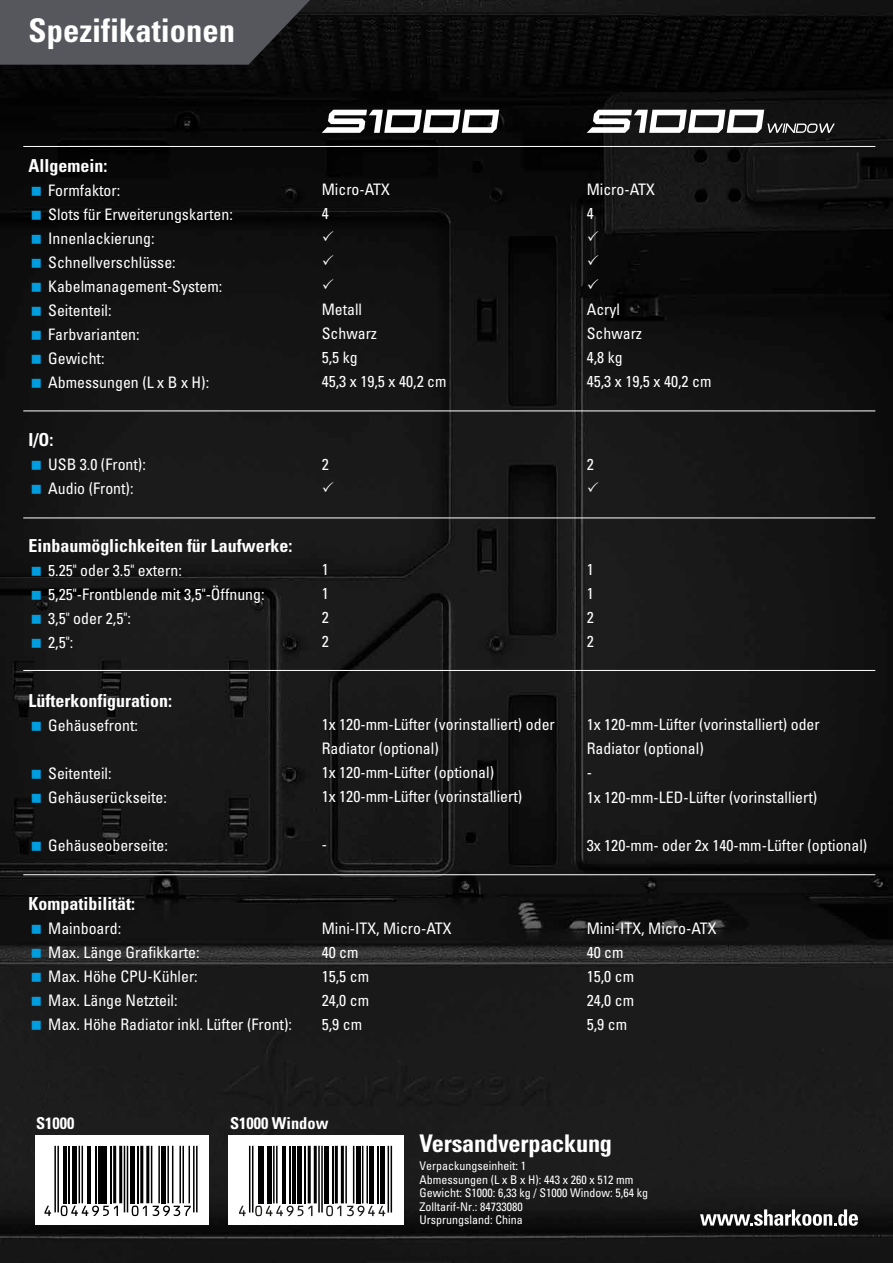
<style>
.page{position:relative;width:893px;height:1263px;background:#fff}
.page>*{position:absolute;margin:0;border:0;box-sizing:border-box;transform-origin:0 0}
.t1{font:700 condensed 32.55px "Univers";color:#fff}
.t2{font:700 condensed 24.3px "Univers";letter-spacing:-.01em;color:#fff}
.t3{font:700 condensed 17.85px "Univers";color:#fff}
.t4{font:700 condensed 16.35px "Univers";color:#fff}
.t5{font:condensed 15.9px/24px "Univers";color:#fff}
.t6{font:condensed 12px/13.5px "Univers";color:#fff}
</style>
<div class="page">
<img style="left:0;top:0;width:893px;height:1263px">
<hr style="left:23px;top:146px;width:852px;height:1px;background:#fff">
<hr style="left:23px;top:410px;width:852px;height:1px;background:#fff">
<hr style="left:23px;top:517px;width:852px;height:1px;background:#fff">
<hr style="left:23px;top:670px;width:852px;height:1px;background:#fff">
<hr style="left:23px;top:874px;width:852px;height:1px;background:#fff">
<svg style="left:0;top:0;width:310px;height:65px;background:#4d4f54"></svg>
<svg style="left:700px;top:1209px;width:158px;height:17px"></svg>
<div style="left:35px;top:1135px;width:173px;height:89px;background:#fff"></div>
<svg style="left:228px;top:1135px;width:175px;height:90px"></svg>
<svg style="left:587px;top:110px;width:248px;height:23px"></svg>
<svg style="left:322px;top:110px;width:177px;height:23px"></svg>
<hr style="left:249px;top:1146px;width:1px;height:66px;background:#000">
<hr style="left:252px;top:1146px;width:1px;height:66px;background:#000">
<hr style="left:258px;top:1146px;width:3px;height:57px;background:#000">
<hr style="left:263px;top:1146px;width:1px;height:57px;background:#000">
<div style="left:267px;top:1146px;width:5px;height:57px;background:#000"></div>
<hr style="left:273px;top:1146px;width:2px;height:57px;background:#000">
<hr style="left:276px;top:1146px;width:2px;height:57px;background:#000">
<hr style="left:282px;top:1146px;width:3px;height:57px;background:#000">
<hr style="left:290px;top:1146px;width:1px;height:57px;background:#000">
<hr style="left:293px;top:1146px;width:3px;height:57px;background:#000">
<div style="left:297px;top:1146px;width:5px;height:57px;background:#000"></div>
<hr style="left:305px;top:1146px;width:1px;height:57px;background:#000">
<hr style="left:308px;top:1146px;width:3px;height:57px;background:#000">
<hr style="left:314px;top:1146px;width:3px;height:57px;background:#000">
<hr style="left:318px;top:1146px;width:2px;height:66px;background:#000">
<hr style="left:321px;top:1146px;width:2px;height:66px;background:#000">
<div style="left:324px;top:1146px;width:5px;height:57px;background:#000"></div>
<hr style="left:332px;top:1146px;width:1px;height:57px;background:#000">
<hr style="left:335px;top:1146px;width:3px;height:57px;background:#000">
<hr style="left:341px;top:1146px;width:3px;height:57px;background:#000">
<hr style="left:345px;top:1146px;width:2px;height:57px;background:#000">
<hr style="left:353px;top:1146px;width:1px;height:57px;background:#000">
<hr style="left:356px;top:1146px;width:4px;height:57px;background:#000">
<hr style="left:362px;top:1146px;width:1px;height:57px;background:#000">
<hr style="left:366px;top:1146px;width:2px;height:57px;background:#000">
<div style="left:369px;top:1146px;width:5px;height:57px;background:#000"></div>
<hr style="left:377px;top:1146px;width:1px;height:57px;background:#000">
<div style="left:380px;top:1146px;width:5px;height:57px;background:#000"></div>
<hr style="left:388px;top:1146px;width:1px;height:66px;background:#000">
<hr style="left:391px;top:1146px;width:1px;height:66px;background:#000">
<svg style="left:239px;top:1206px;width:7px;height:10px"></svg>
<svg style="left:255px;top:1205px;width:57px;height:11px"></svg>
<svg style="left:326px;top:1205px;width:15px;height:11px"></svg>
<svg style="left:347px;top:1205px;width:38px;height:11px"></svg>
<hr style="left:54px;top:1146px;width:2px;height:66px;background:#000">
<hr style="left:57px;top:1146px;width:2px;height:66px;background:#000">
<hr style="left:63px;top:1146px;width:3px;height:57px;background:#000">
<hr style="left:68px;top:1146px;width:1px;height:57px;background:#000">
<div style="left:72px;top:1146px;width:5px;height:57px;background:#000"></div>
<hr style="left:79px;top:1146px;width:1px;height:57px;background:#000">
<hr style="left:82px;top:1146px;width:1px;height:57px;background:#000">
<hr style="left:88px;top:1146px;width:3px;height:57px;background:#000">
<hr style="left:95px;top:1146px;width:2px;height:57px;background:#000">
<hr style="left:98px;top:1146px;width:3px;height:57px;background:#000">
<hr style="left:103px;top:1146px;width:4px;height:57px;background:#000">
<hr style="left:110px;top:1146px;width:2px;height:57px;background:#000">
<hr style="left:113px;top:1146px;width:3px;height:57px;background:#000">
<hr style="left:119px;top:1146px;width:3px;height:57px;background:#000">
<hr style="left:124px;top:1146px;width:1px;height:66px;background:#000">
<hr style="left:127px;top:1146px;width:1px;height:66px;background:#000">
<hr style="left:130px;top:1146px;width:4px;height:57px;background:#000">
<hr style="left:137px;top:1146px;width:2px;height:57px;background:#000">
<hr style="left:140px;top:1146px;width:3px;height:57px;background:#000">
<hr style="left:146px;top:1146px;width:3px;height:57px;background:#000">
<hr style="left:151px;top:1146px;width:1px;height:57px;background:#000">
<hr style="left:158px;top:1146px;width:2px;height:57px;background:#000">
<div style="left:161px;top:1146px;width:5px;height:57px;background:#000"></div>
<hr style="left:167px;top:1146px;width:2px;height:57px;background:#000">
<hr style="left:172px;top:1146px;width:1px;height:57px;background:#000">
<hr style="left:179px;top:1146px;width:2px;height:57px;background:#000">
<hr style="left:182px;top:1146px;width:2px;height:57px;background:#000">
<hr style="left:189px;top:1146px;width:1px;height:57px;background:#000">
<hr style="left:193px;top:1146px;width:2px;height:66px;background:#000">
<hr style="left:196px;top:1146px;width:2px;height:66px;background:#000">
<svg style="left:44px;top:1206px;width:7px;height:10px"></svg>
<svg style="left:61px;top:1205px;width:57px;height:11px"></svg>
<svg style="left:132px;top:1205px;width:15px;height:11px"></svg>
<svg style="left:153px;top:1205px;width:38px;height:11px"></svg>
<svg style="left:32px;top:186px;width:9px;height:9px"></svg>
<svg style="left:32px;top:210px;width:9px;height:9px"></svg>
<svg style="left:32px;top:234px;width:9px;height:10px"></svg>
<svg style="left:32px;top:258px;width:9px;height:10px"></svg>
<svg style="left:32px;top:282px;width:9px;height:10px"></svg>
<svg style="left:32px;top:306px;width:9px;height:10px"></svg>
<svg style="left:32px;top:330px;width:9px;height:10px"></svg>
<svg style="left:32px;top:354px;width:9px;height:10px"></svg>
<svg style="left:32px;top:378px;width:9px;height:10px"></svg>
<svg style="left:32px;top:461px;width:9px;height:9px"></svg>
<svg style="left:32px;top:485px;width:9px;height:9px"></svg>
<svg style="left:32px;top:566px;width:9px;height:9px"></svg>
<svg style="left:32px;top:590px;width:9px;height:9px"></svg>
<svg style="left:32px;top:614px;width:9px;height:9px"></svg>
<svg style="left:32px;top:638px;width:9px;height:9px"></svg>
<svg style="left:32px;top:721px;width:9px;height:9px"></svg>
<svg style="left:32px;top:769px;width:9px;height:9px"></svg>
<svg style="left:32px;top:793px;width:9px;height:9px"></svg>
<svg style="left:32px;top:841px;width:9px;height:9px"></svg>
<svg style="left:323px;top:230px;width:10px;height:11px"></svg>
<svg style="left:323px;top:254px;width:10px;height:11px"></svg>
<svg style="left:323px;top:278px;width:10px;height:11px"></svg>
<svg style="left:323px;top:481px;width:10px;height:10px"></svg>
<svg style="left:32px;top:924px;width:9px;height:9px"></svg>
<svg style="left:32px;top:948px;width:9px;height:9px"></svg>
<svg style="left:32px;top:972px;width:9px;height:9px"></svg>
<svg style="left:32px;top:996px;width:9px;height:9px"></svg>
<svg style="left:32px;top:1020px;width:9px;height:9px"></svg>
<svg style="left:588px;top:230px;width:10px;height:11px"></svg>
<svg style="left:588px;top:254px;width:10px;height:11px"></svg>
<svg style="left:588px;top:278px;width:10px;height:11px"></svg>
<svg style="left:588px;top:481px;width:10px;height:10px"></svg>
<h1 class="t1" style="left:29px;top:11px;width:208px">Spezifikationen</h1>
<p class="t3" style="left:29px;top:155px;width:80px">Allgemein:</p>
<p class="t5" style="left:48px;top:178px;width:186px">Formfaktor:<br>Slots für Erweiterungskarten:<br>Innenlackierung:<br>Schnellverschlüsse:<br>Kabelmanagement-System:<br>Seitenteil:<br>Farbvarianten:<br>Gewicht:<br>Abmessungen (L x B x H):</p>
<p class="t3" style="left:29px;top:429px;width:26px">I/O:</p>
<p class="t5" style="left:48px;top:452px;width:99px">USB 3.0 (Front):<br>Audio (Front):</p>
<p class="t3" style="left:29px;top:534px;width:265px">Einbaumöglichkeiten für Laufwerke:</p>
<p class="t5" style="left:48px;top:558px;width:218px">5.25" oder 3.5" extern:<br>5,25"-Frontblende mit 3,5"-Öffnung:<br>3,5" oder 2,5":<br>2,5":</p>
<p class="t3" style="left:29px;top:689px;width:145px">Lüfterkonfiguration:</p>
<p class="t5" style="left:48px;top:713px;width:91px">Gehäusefront:</p>
<p class="t5" style="left:48px;top:761px;width:120px">Seitenteil:<br>Gehäuserückseite:</p>
<p class="t5" style="left:48px;top:833px;width:121px">Gehäuseoberseite:</p>
<p class="t5" style="left:322px;top:177px;width:70px">Micro-ATX<br>4</p>
<p class="t5" style="left:322px;top:297px;width:126px">Metall<br>Schwarz<br>5,5 kg<br>45,3 x 19,5 x 40,2 cm</p>
<p class="t5" style="left:322px;top:452px;width:9px">2</p>
<p class="t5" style="left:322px;top:557px;width:9px;text-align:justify">1<br>1<br>2<br>2</p>
<p class="t5" style="left:322px;top:713px;width:235px">1x 120-mm-Lüfter (vorinstalliert) oder<br>Radiator (optional)<br>1x 120-mm-Lüfter (optional)<br>1x 120-mm-Lüfter (vorinstalliert)</p>
<p class="t5" style="left:322px;top:833px;width:7px">-</p>
<p class="t3" style="left:29px;top:892px;width:108px">Kompatibilität:</p>
<p class="t5" style="left:48px;top:916px;width:245px">Mainboard:<br>Max. Länge Grafikkarte:<br>Max. Höhe CPU-Kühler:<br>Max. Länge Netzteil:<br>Max. Höhe Radiator inkl. Lüfter (Front):</p>
<p class="t5" style="left:322px;top:916px;width:131px">Mini-ITX, Micro-ATX<br>40 cm<br>15,5 cm<br>24,0 cm<br>5,9 cm</p>
<p class="t5" style="left:587px;top:177px;width:70px">Micro-ATX<br>4</p>
<p class="t5" style="left:587px;top:297px;width:126px">Acryl<br>Schwarz<br>4,8 kg<br>45,3 x 19,5 x 40,2 cm</p>
<p class="t5" style="left:587px;top:452px;width:9px">2</p>
<p class="t5" style="left:587px;top:557px;width:9px;text-align:justify">1<br>1<br>2<br>2</p>
<p class="t5" style="left:587px;top:713px;width:235px">1x 120-mm-Lüfter (vorinstalliert) oder<br>Radiator (optional)<br>-<br>1x 120-mm-LED-Lüfter (vorinstalliert)</p>
<p class="t5" style="left:587px;top:833px;width:282px">3x 120-mm- oder 2x 140-mm-Lüfter (optional)</p>
<p class="t5" style="left:587px;top:916px;width:131px">Mini-ITX, Micro-ATX<br>40 cm<br>15,0 cm<br>24,0 cm<br>5,9 cm</p>
<p class="t4" style="left:36px;top:1113px;width:40px">S1000</p>
<p class="t4" style="left:230px;top:1113px;width:100px">S1000 Window</p>
<h2 class="t2" style="left:420px;top:1129px;width:194px">Versandverpackung</h2>
<p class="t6" style="left:420px;top:1159px;width:230px">Verpackungseinheit: 1<br>Abmessungen (L x B x H): 443 x 260 x 512 mm<br>Gewicht: S1000: 6,33 kg / S1000 Window: 5,64 kg<br>Zolltarif-Nr.: 84733080<br>Ursprungsland: China</p>
</div>
